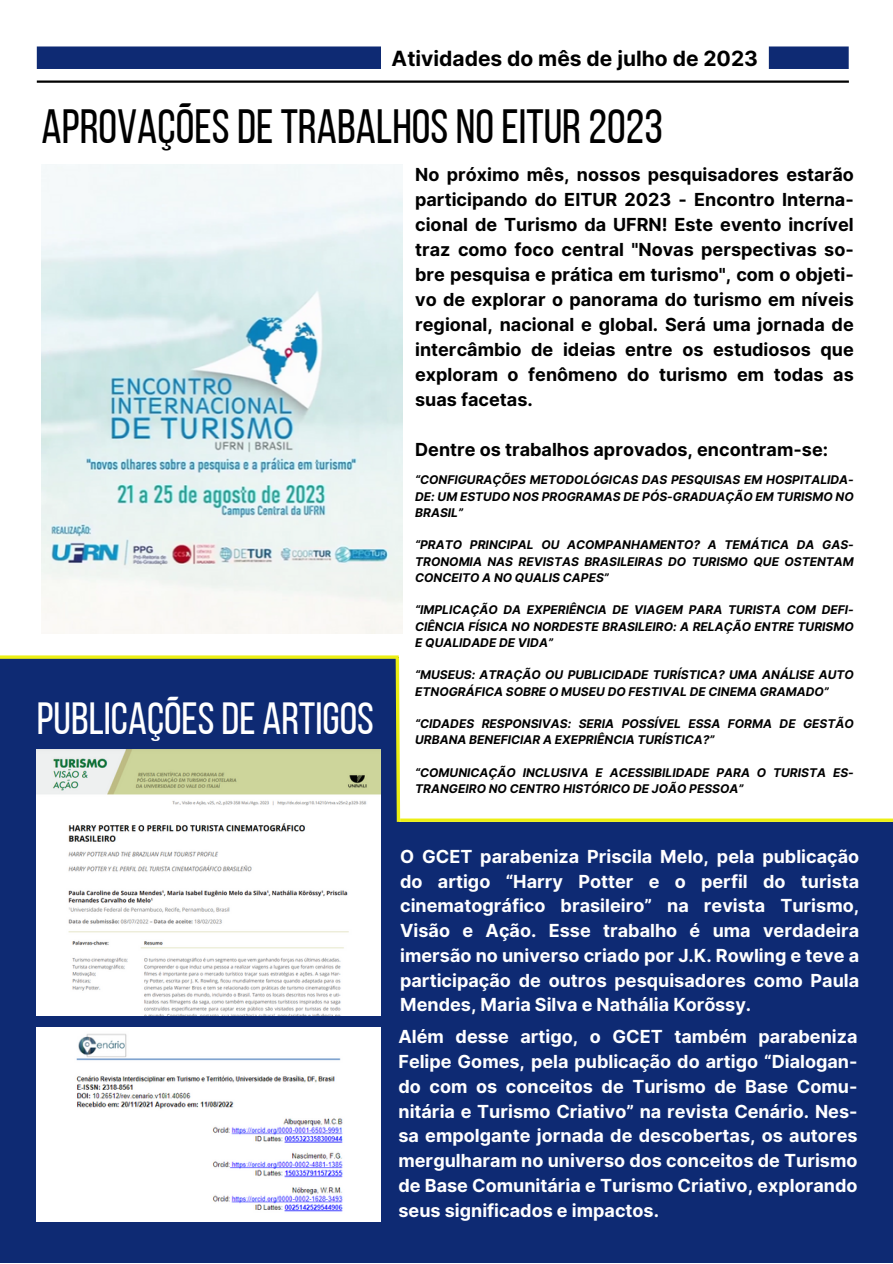
<style>
.page{position:relative;width:893px;height:1264px;background:#fff}
.page>*{position:absolute;margin:0;border:0;box-sizing:border-box;transform-origin:0 0}
.t1{font:48px "Bebas Neue";color:#000}
.t2{font:45px "Bebas Neue";color:#fff}
.t3{font:700 21px "Inter";color:#000}
.t4{font:700 18px/24.8px "Inter";color:#fff;text-align:justify}
.t5{font:700 18px/25px "Inter";color:#000;text-align:justify}
.t6{font:italic 700 12px/16.2px "Inter";color:#000;text-align:justify}
</style>
<div class="page">
<img style="left:42px;top:164px;width:360px;height:469px">
<div style="left:37px;top:46px;width:344px;height:23px;background:#0e2a73"></div>
<div style="left:768px;top:46px;width:80px;height:23px;background:#0e2a73"></div>
<hr style="left:37px;top:80px;width:811px;height:3px;background:#000">
<div style="left:0;top:657px;width:398px;height:605px;background:#0e2a73"></div>
<div style="left:358px;top:822px;width:534px;height:440px;background:#0e2a73"></div>
<hr style="left:0;top:655px;width:398px;height:3px;background:#ecef14">
<svg style="left:394px;top:655px;width:8px;height:167px"></svg>
<hr style="left:400px;top:818px;width:492px;height:3px;background:#ecef14">
<img style="left:37px;top:749px;width:344px;height:266px">
<img style="left:37px;top:1027px;width:344px;height:194px">
<p class="t3" style="left:391px;top:46px;width:368px">Atividades do mês de julho de 2023</p>
<p class="t1" style="left:42px;top:107px;width:622px">APROVAÇÕESDETRABALHOS NOEITUR2023</p>
<p class="t2" style="left:37px;top:699px;width:338px">PUBLICAÇÕESDE ARTIGOS</p>
<p class="t5" style="left:415px;top:162px;width:440px">No próximo mês, nossos pesquisadores estarão participando do EITUR 2023 - Encontro Interna&shy;cional de Turismo da UFRN! Este evento incrível traz como foco central "Novas perspectivas so&shy;bre pesquisa e prática em turismo", com o objeti&shy;vo de explorar o panorama do turismo em níveis regional, nacional e global. Será uma jornada de intercâmbio de ideias entre os estudiosos que exploram o fenômeno do turismo em todas as suas facetas.</p>
<p class="t5" style="left:415px;top:437px;width:414px">Dentre os trabalhos aprovados, encontram-se:</p>
<p class="t6" style="left:415px;top:472px;width:440px">“CONFIGURAÇÕES METODOLÓGICAS DAS PESQUISAS EM HOSPITALIDA-DE: UM ESTUDO NOS PROGRAMAS DE PÓS-GRADUAÇÃO EM TURISMO NO BRASIL”</p>
<p class="t6" style="left:415px;top:537px;width:440px">“PRATO PRINCIPAL OU ACOMPANHAMENTO? A TEMÁTICA DA GAS-TRONOMIA NAS REVISTAS BRASILEIRAS DO TURISMO QUE OSTENTAM CONCEITO A NO QUALIS CAPES”</p>
<p class="t6" style="left:415px;top:602px;width:440px">“IMPLICAÇÃO DA EXPERIÊNCIA DE VIAGEM PARA TURISTA COM DEFI-CIÊNCIA FÍSICA NO NORDESTE BRASILEIRO: A RELAÇÃO ENTRE TURISMO E QUALIDADE DE VIDA”</p>
<p class="t6" style="left:415px;top:667px;width:440px">“MUSEUS: ATRAÇÃO OU PUBLICIDADE TURÍSTICA? UMA ANÁLISE AUTO<br>ETNOGRÁFICA SOBRE O MUSEU DO FESTIVAL DE CINEMA GRAMADO”</p>
<p class="t6" style="left:415px;top:715px;width:440px">“CIDADES RESPONSIVAS: SERIA POSSÍVEL ESSA FORMA DE GESTÃO<br>URBANA BENEFICIAR A EXEPRIÊNCIA TURÍSTICA?”</p>
<p class="t6" style="left:415px;top:764px;width:440px">“COMUNICAÇÃO INCLUSIVA E ACESSIBILIDADE PARA O TURISTA ES-<br>TRANGEIRO NO CENTRO HISTÓRICO DE JOÃO PESSOA”</p>
<p class="t4" style="left:400px;top:844px;width:460px">O GCET parabeniza Priscila Melo, pela publicação do artigo “Harry Potter e o perfil do turista cinematográfico brasileiro” na revista Turismo, Visão e Ação. Esse trabalho é uma verdadeira imersão no universo criado por J.K. Rowling e teve a participação de outros pesquisadores como Paula Mendes, Maria Silva e Nathália Korõssy.</p>
<p class="t4" style="left:398px;top:1024px;width:460px">Além desse artigo, o GCET também parabeniza Felipe Gomes, pela publicação do artigo “Dialogan&shy;do com os conceitos de Turismo de Base Comu&shy;nitária e Turismo Criativo” na revista Cenário. Nes&shy;sa empolgante jornada de descobertas, os autores mergulharam no universo dos conceitos de Turismo de Base Comunitária e Turismo Criativo, explorando seus significados e impactos.</p>
</div>
